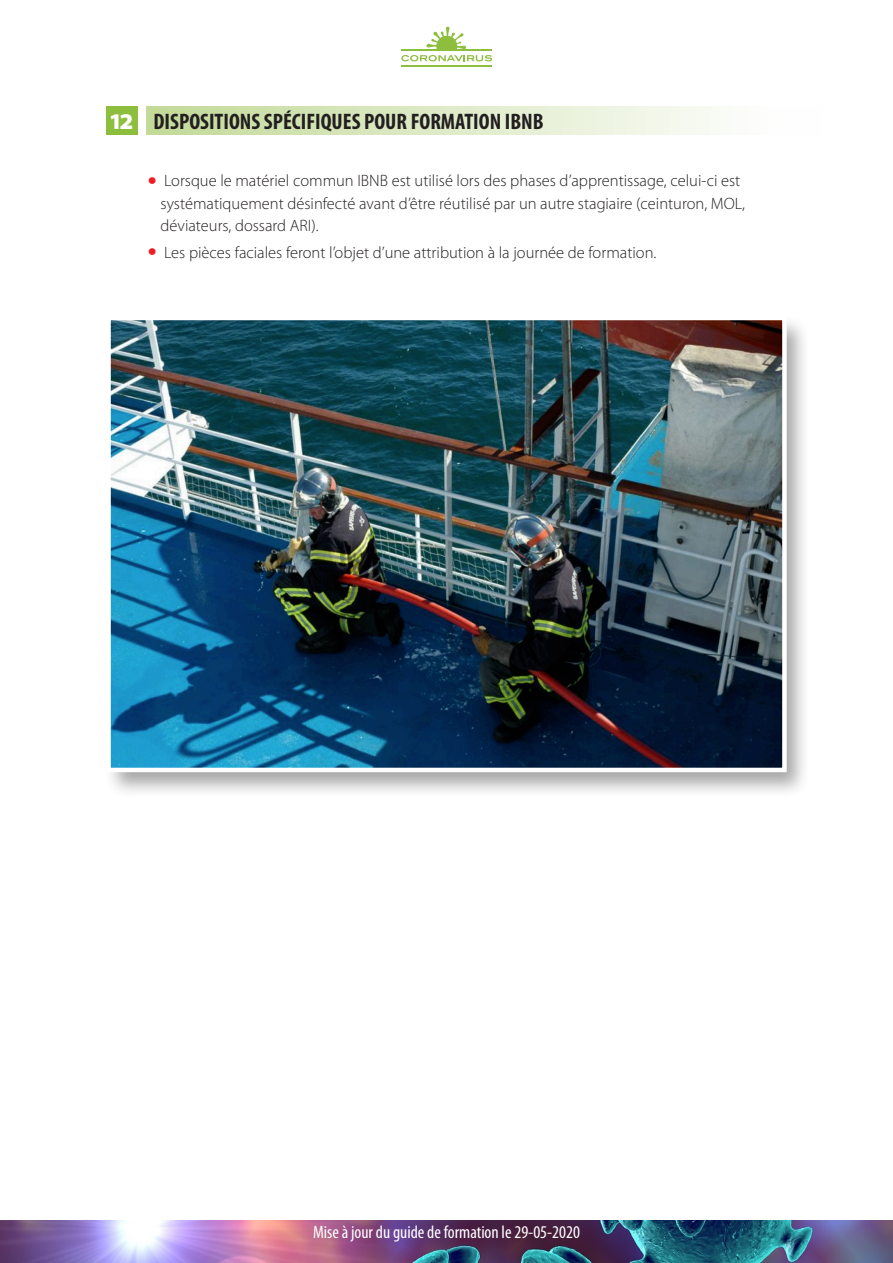
<style>
.page{position:relative;width:893px;height:1263px;background:#fff}
.page>*{position:absolute;margin:0;border:0;box-sizing:border-box;transform-origin:0 0}
.t1{font:700 condensed 22.5px "Myriad Pro";color:#231f20}
.t2{font:900 semi-expanded 22.5px "Myriad Pro";color:#fff}
.t3{font:condensed 18px "Myriad Pro";color:#fff}
.t4{font:300 16.5px/22.5px "Myriad Pro";color:#231f20}
.s1{font-weight:600;font-size:28.5px;color:#ee1d23}
</style>
<div class="page">
<hr style="left:401px;top:65px;width:91px;height:1px;background:#8dbe3e">
<svg style="left:401px;top:27px;width:91px;height:34px"></svg>
<img style="left:0;top:1220px;width:893px;height:43px">
<div style="left:146px;top:106px;width:675px;height:29px;background:linear-gradient(to right,#c2d998,#fff)"></div>
<div style="left:106px;top:106px;width:32px;height:29px;background:#8dbe3e"></div>
<div style="left:104px;top:315px;width:707px;height:484px;background:#231f20;opacity:.4"></div>
<img style="left:104px;top:315px;width:685px;height:459px">
<p class="t2" style="left:109px;top:106px;width:26px">12</p>
<p class="t1" style="left:154px;top:107px;width:392px">DISPOSITIONS SPÉCIFIQUES POUR FORMATION IBNB</p>
<p class="t4" style="left:161px;top:169px;width:586px;text-indent:-13px"><span class="s1">•</span> Lorsque le matériel commun IBNB est utilisé lors des phases d’apprentissage, celui-ci est systématiquement désinfecté avant d’être réutilisé par un autre stagiaire (ceinturon, MOL, déviateurs, dossard ARI).</p>
<p class="t4" style="left:148px;top:241px;width:510px"><span class="s1">•</span> Les pièces faciales feront l’objet d’une attribution à la journée de formation.</p>
<p class="t3" style="left:313px;top:1221px;width:268px">Mise à jour du guide de formation le 29-05-2020</p>
</div>
